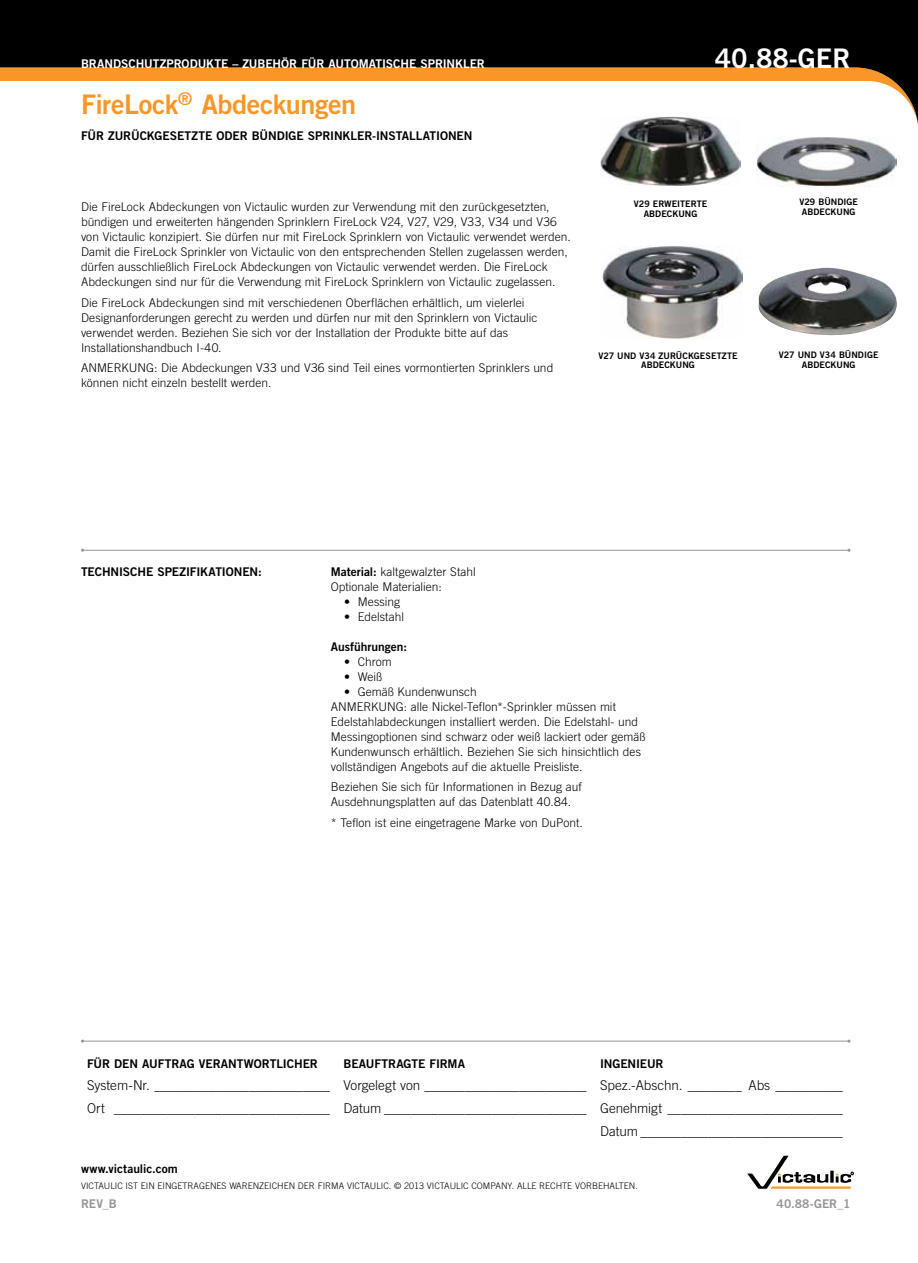
<style>
.page{position:relative;width:918px;height:1263px;background:#fff}
.page>*{position:absolute;margin:0;border:0;box-sizing:border-box;transform-origin:0 0}
.t1{font:27px "Trade Gothic LT Std Bd 2";color:#f89728}
.t2{font:27px "Trade Gothic LT Std Bd 2";color:#fff}
.t3{font:300 13.5px/22.6px "Trade Gothic LT Std";color:#000;text-align:right}
.t4{font:300 12px/15px "Trade Gothic LT Std";color:#000}
.t5{font:12px "Trade Gothic LT Std Bd 2";letter-spacing:-.005em;color:#000}
.t6{font:12px "Trade Gothic LT Std Bd 2";letter-spacing:-.005em;color:#fff}
.t7{font:12px "Trade Gothic LT Std Bd 2";color:#939598}
.t8{font:300 9px "Trade Gothic LT Std";color:#000}
.t9{font:9px/9.8px "Trade Gothic LT Std Bd 2";letter-spacing:.005em;color:#000;text-align:center}
.s1{font-family:"Trade Gothic LT Std Bd 2";font-weight:400}
</style>
<div class="page">
<hr style="left:82px;top:550px;width:767px;height:1px;background:#939598">
<img style="left:600px;top:134px;width:140px;height:51px">
<img style="left:756px;top:136px;width:140px;height:51px">
<img style="left:602px;top:246px;width:140px;height:93px">
<img style="left:758px;top:268px;width:139px;height:68px">
<svg style="left:0;top:0;width:918px;height:134px;fill:#000"></svg>
<hr style="left:82px;top:1041px;width:767px;height:1px;background:#939598">
<svg style="left:747px;top:1156px;width:107px;height:33px"></svg>
<p class="t6" style="left:81px;top:56px;width:405px">BRANDSCHUTZPRODUKTE – ZUBEHÖR FÜR AUTOMATISCHE SPRINKLER</p>
<h1 class="t2" style="left:715px;top:41px;width:102px">40.88-GER</h1>
<h1 class="t1" style="left:81px;top:88px;width:277px">FIRELOCK<sup>®</sup> ABDECKUNGEN</h1>
<p class="t5" style="left:81px;top:128px;width:180px">FÜR ZURÜCKGESETZTE ODER BÜNDIGE</p>
<p class="t5" style="left:308px;top:128px;width:136px">SPRINKLER-INSTALLATIONEN</p>
<p class="t4" style="left:81px;top:199px;width:491px">Die FireLock Abdeckungen von Victaulic wurden zur Verwendung mit den zurückgesetzten, bündigen und erweiterten hängenden Sprinklern FireLock V24, V27, V29, V33, V34 und V36 von Victaulic konzipiert. Sie dürfen nur mit FireLock Sprinklern von Victaulic verwendet werden.<br>Damit die FireLock Sprinkler von Victaulic von den entsprechenden Stellen zugelassen werden, dürfen ausschließlich FireLock Abdeckungen von Victaulic verwendet werden. Die FireLock Abdeckungen sind nur für die Verwendung mit FireLock Sprinklern von Victaulic zugelassen.</p>
<p class="t4" style="left:81px;top:295px;width:458px">Die FireLock Abdeckungen sind mit verschiedenen Oberflächen erhältlich, um vielerlei Designanforderungen gerecht zu werden und dürfen nur mit den Sprinklern von Victaulic verwendet werden. Beziehen Sie sich vor der Installation der Produkte bitte auf das Installationshandbuch I-40.</p>
<p class="t4" style="left:81px;top:360px;width:474px">ANMERKUNG: Die Abdeckungen V33 und V36 sind Teil eines vormontierten Sprinklers und können nicht einzeln bestellt werden.</p>
<p class="t9" style="left:634px;top:199px;width:75px">V29 ERWEITERTE<br>ABDECKUNG</p>
<p class="t9" style="left:799px;top:197px;width:60px;text-align:left">V29 BÜNDIGE<br>ABDECKUNG</p>
<p class="t9" style="left:598px;top:350px;width:141px">V27 UND V34 ZURÜCKGESETZTE<br>ABDECKUNG</p>
<p class="t9" style="left:779px;top:350px;width:101px">V27 UND V34 BÜNDIGE<br>ABDECKUNG</p>
<p class="t5" style="left:81px;top:564px;width:182px">TECHNISCHE SPEZIFIKATIONEN:</p>
<p class="t4" style="left:331px;top:564px;width:146px"><span class="s1">MATERIAL:</span> kaltgewalzter Stahl<br>Optionale Materialien:</p>
<p class="t4" style="left:344px;top:594px;width:57px">• Messing</p>
<p class="t4" style="left:344px;top:609px;width:61px">• Edelstahl</p>
<p class="t5" style="left:331px;top:639px;width:78px">AUSFÜHRUNGEN:</p>
<p class="t4" style="left:344px;top:654px;width:49px">• Chrom</p>
<p class="t4" style="left:344px;top:669px;width:39px">• Weiß</p>
<p class="t4" style="left:331px;top:684px;width:316px;text-indent:14px">• Gemäß Kundenwunsch<br>ANMERKUNG: alle Nickel-Teflon*-Sprinkler müssen mit Edelstahlabdeckungen installiert werden. Die Edelstahl- und Messingoptionen sind schwarz oder weiß lackiert oder gemäß Kundenwunsch erhältlich. Beziehen Sie sich hinsichtlich des vollständigen Angebots auf die aktuelle Preisliste.</p>
<p class="t4" style="left:331px;top:779px;width:253px">Beziehen Sie sich für Informationen in Bezug auf<br>Ausdehnungsplatten auf das Datenblatt 40.84.</p>
<p class="t4" style="left:331px;top:815px;width:254px">* Teflon ist eine eingetragene Marke von DuPont.</p>
<p class="t5" style="left:87px;top:1056px;width:232px">FÜR DEN AUFTRAG VERANTWORTLICHER</p>
<p class="t5" style="left:344px;top:1056px;width:123px">BEAUFTRAGTE FIRMA</p>
<p class="t5" style="left:600px;top:1056px;width:65px">INGENIEUR</p>
<p class="t3" style="left:87px;top:1074px;width:757px">System-Nr. __________________________ Vorgelegt von ________________________ Spez.-Abschn. ________ Abs __________<br>Ort ________________________________ Datum ______________________________ Genehmigt __________________________<br>Datum ______________________________</p>
<p class="t5" style="left:81px;top:1161px;width:98px">WWW.VICTAULIC.COM</p>
<p class="t8" style="left:81px;top:1181px;width:457px">Victaulic ist ein eingetragenes Warenzeichen der Firma Victaulic. © 2013 Victaulic Com pany. AlleRec</p>
<p class="t8" style="left:556px;top:1181px;width:84px">htevorbehalten.</p>
<p class="t7" style="left:81px;top:1197px;width:36px">REV_B</p>
<p class="t7" style="left:777px;top:1197px;width:46px">40.88-GER</p>
<p class="t7" style="left:837px;top:1197px;width:15px">_1</p>
</div>
